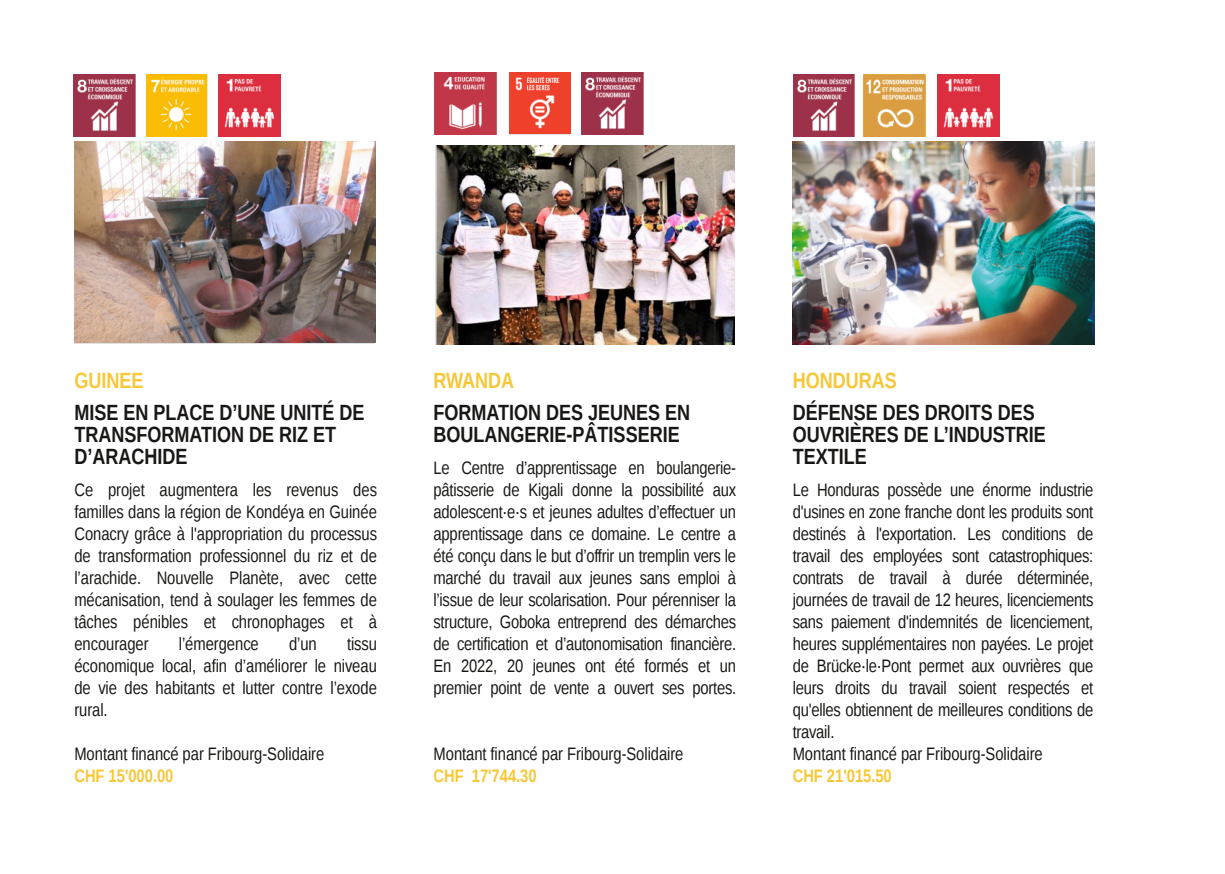
<style>
.page{position:relative;width:1225px;height:874px;background:#fff}
.page>*{position:absolute;margin:0;border:0;box-sizing:border-box;transform-origin:0 0}
.t1{font:700 22px/22px "Liberation Sans Narrow";color:#181715}
.t2{font:700 22px "Liberation Sans Narrow";color:#f6c736}
.t3{font:700 22px "Liberation Sans Narrow";color:#f8c839}
.t4{font:18px/22px "Liberation Sans Narrow";letter-spacing:-.01em;color:#181715;text-align:justify}
.s1{font-weight:700;color:#f8c839}
.s2{font-weight:700;color:#f6c736}
</style>
<div class="page">
<img style="left:863px;top:74px;width:62px;height:62px">
<img style="left:793px;top:74px;width:62px;height:62px">
<img style="left:938px;top:74px;width:62px;height:62px">
<img style="left:146px;top:74px;width:62px;height:62px">
<img style="left:74px;top:74px;width:61px;height:62px">
<img style="left:218px;top:74px;width:62px;height:62px">
<img style="left:434px;top:72px;width:62px;height:62px">
<img style="left:74px;top:141px;width:301px;height:202px">
<img style="left:582px;top:72px;width:61px;height:62px">
<img style="left:436px;top:145px;width:298px;height:199px">
<div style="left:509px;top:72px;width:61px;height:63px;background:#ef402b"></div>
<img style="left:515px;top:76px;width:45px;height:53px">
<img style="left:792px;top:142px;width:302px;height:202px">
<p class="t3" style="left:74px;top:367px;width:71px">GUINEE</p>
<p class="t1" style="left:74px;top:401px;width:292px">MISE EN PLACE D’UNE UNITÉ DE<br>TRANSFORMATION DE RIZ ET<br>D’ARACHIDE</p>
<p class="t4" style="left:74px;top:478px;width:304px">Ce projet augmentera les revenus des familles dans la région de Kondéya en Guinée Conacry grâce à l'appropriation du processus de transformation professionnel du riz et de l’arachide. Nouvelle Planète, avec cette mécanisation, tend à soulager les femmes de tâches pénibles et chronophages et à encourager</p>
<p class="t4" style="left:179px;top:632px;width:81px">l’émergence</p>
<p class="t4" style="left:289px;top:632px;width:29px">d’un</p>
<p class="t4" style="left:74px;top:632px;width:304px;text-indent:273px">tissu économique local, afin d’améliorer le niveau de vie des habitants et lutter contre l’exode rural.</p>
<p class="t4" style="left:74px;top:742px;width:251px">Montant financé par Fribourg-Solidaire<br><span class="s1">CHF</span> <span class="s2">15'000.00</span></p>
<p class="t2" style="left:433px;top:367px;width:82px">RWANDA</p>
<p class="t1" style="left:433px;top:400px;width:258px">FORMATION DES JEUNES EN<br>BOULANGERIE-PÂTISSERIE</p>
<p class="t4" style="left:433px;top:456px;width:304px">Le Centre d’apprentissage en boulangerie&shy;pâtisserie de Kigali donne la possibilité aux adolescent∙e∙s et jeunes adultes d’effectuer un apprentissage dans ce domaine. Le centre a été conçu dans le but d’offrir un tremplin vers le marché du travail aux jeunes sans emploi à l’issue de leur scolarisation. Pour pérenniser la structure, Goboka entreprend des démarches de certification et d’autonomisation financière.<br>En 2022, 20 jeunes ont été formés et un premier point de vente a ouvert ses portes.</p>
<p class="t4" style="left:433px;top:742px;width:251px">Montant financé par Fribourg-Solidaire<br><span class="s1">CHF</span> <span class="s2">17'744.30</span></p>
<p class="t2" style="left:793px;top:367px;width:106px">HONDURAS</p>
<p class="t1" style="left:793px;top:401px;width:255px">DÉFENSE DES DROITS DES<br>OUVRIÈRES DE L’INDUSTRIE<br>TEXTILE</p>
<p class="t4" style="left:793px;top:478px;width:302px;text-align:left">Le Honduras possède une énorme industrie d'usines en zone franche dont les produits sont destinés à l'exportation. Les conditions de travail des employées sont catastrophiques: contrats de travail à durée déterminée, journées de travail de 12 heures, licenciements sans paiement d'indemnités de licenciement, heures supplémentaires non payées. Le projet de Brücke∙le∙Pont permet aux ouvrières que leurs droits du travail soient respectés et qu'elles obtiennent de meilleures conditions de travail.<br>Montant financé par Fribourg-Solidaire<br><span class="s1">CHF</span> <span class="s2">21'015.50</span></p>
</div>
